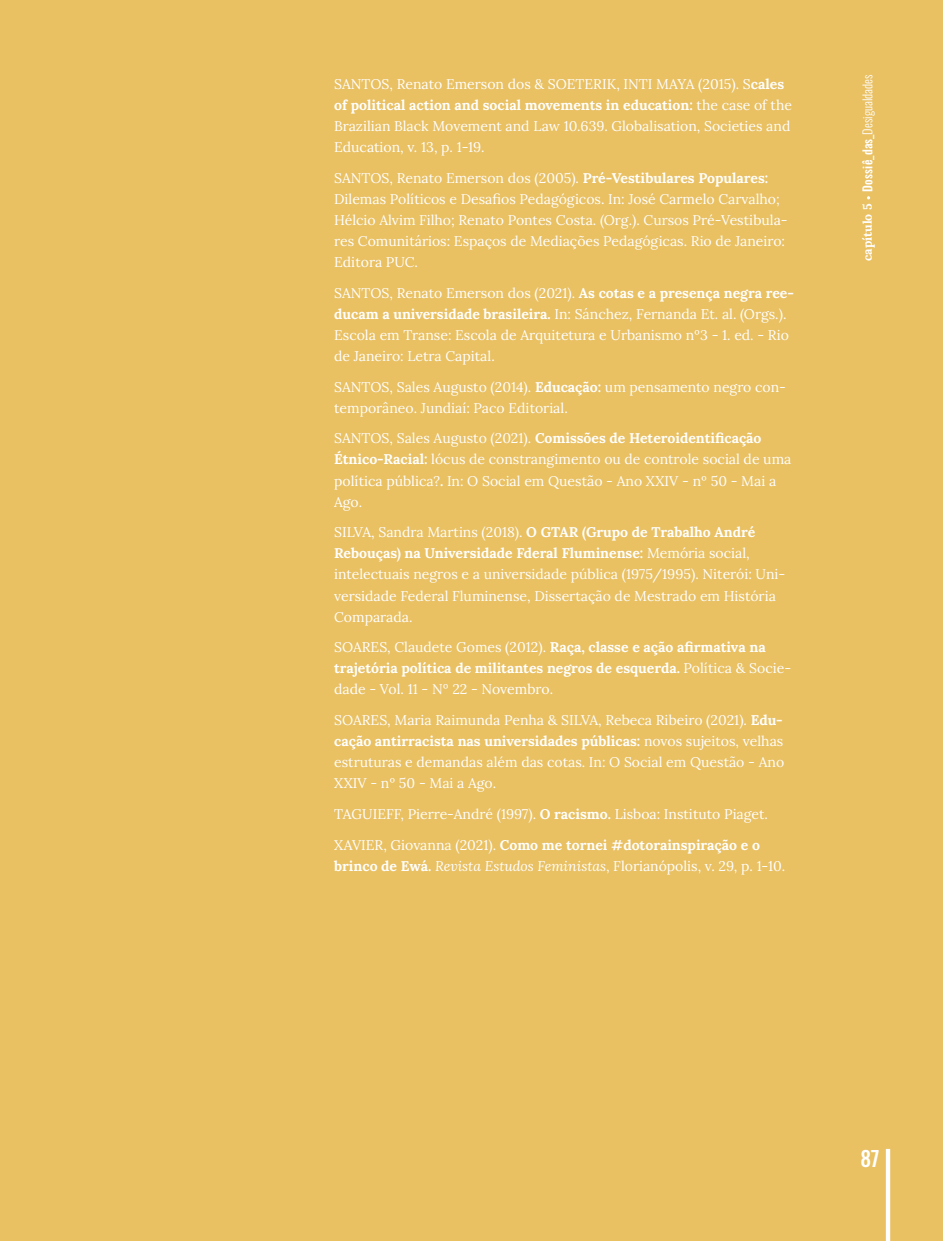
<style>
.page{position:relative;width:943px;height:1241px;background:#fff}
.page>*{position:absolute;margin:0;border:0;box-sizing:border-box;transform-origin:0 0}
.t1{font:500 21px "Oswald";color:#fff}
.referencias_2{font:14px/21px "Lora";color:#fff}
.referencias_2-2{font:700 14px/21px "Lora";color:#fff}
.t2{font:300 12.25px "Oswald";color:#fff}
.t3{font:700 12.25px "Lora";color:#fff}
.s1{font-weight:700}
.s2{font-weight:400}
.s3{font-style:italic}
.s4{font-weight:500}
</style>
<div class="page">
<div style="left:0;top:0;width:943px;height:1240px;background:#e9c062"></div>
<div style="left:885px;top:1148px;width:5px;height:92px;background:#fff"></div>
<p class="referencias_2" style="left:334px;top:72px;width:459px">SANTOS, Renato Emerson dos &amp; SOETERIK, INTI MAYA (2015). S<span class="s1">cales of political action and social movements in education:</span> the case of the Brazilian Black Movement and Law 10.639. Globalisation, Societies and Education, v. 13, p. 1-19.</p>
<p class="referencias_2" style="left:334px;top:166px;width:455px">SANTOS, Renato Emerson dos (2005). <span class="s1">Pré-Vestibulares Populares:<br></span>Dilemas Políticos e Desafios Pedagógicos. In: José Carmelo Carvalho; Hélcio Alvim Filho; Renato Pontes Costa. (Org.). Cursos Pré-Vestibula&shy;res Comunitários: Espaços de Mediações Pedagógicas. Rio de Janeiro:<br>Editora PUC.</p>
<p class="referencias_2" style="left:334px;top:281px;width:461px">SANTOS, Renato Emerson dos (2021). <span class="s1">As cotas e a presença negra ree&shy;ducam a universidade brasileira.</span> In: Sánchez, Fernanda Et. al. (Orgs.).<br>Escola em Transe: Escola de Arquitetura e Urbanismo nº3 - 1. ed. - Rio de Janeiro: Letra Capital.</p>
<p class="referencias_2" style="left:334px;top:375px;width:453px">SANTOS, Sales Augusto (2014). <span class="s1">Educação:</span> um pensamento negro con&shy;temporâneo. Jundiaí: Paco Editorial.</p>
<p class="referencias_2" style="left:334px;top:427px;width:459px">SANTOS, Sales Augusto (2021). <span class="s1">Comissões de Heteroidentificação Étnico-Racial:</span> lócus de constrangimento ou de controle social de uma política pública?<span class="s1">.</span> In: O Social em Questão - Ano XXIV - nº 50 - Mai a Ago.</p>
<p class="referencias_2" style="left:334px;top:521px;width:453px">SILVA, Sandra Martins (2018). <span class="s1">O GTAR (Grupo de Trabalho André Rebouças) na Universidade Fderal Fluminense:</span> Memória social, intelectuais negros e a universidade pública (1975/1995). Niterói: Uni&shy;versidade Federal Fluminense, Dissertação de Mestrado em História Comparada.</p>
<p class="referencias_2-2" style="left:334px;top:636px;width:458px"><span class="s2">SOARES, Claudete Gomes (2012).</span> Raça, classe e ação afirmativa na trajetória política de militantes negros de esquerda. <span class="s2">Política &amp; Socie&shy;dade - Vol. 11 - Nº 22 - Novembro.</span></p>
<p class="referencias_2" style="left:334px;top:709px;width:451px;text-align:justify">SOARES, Maria Raimunda Penha &amp; SILVA, Rebeca Ribeiro (2021). <span class="s1">Edu&shy;cação antirracista nas universidades públicas:</span> novos sujeitos, velhas estruturas e demandas além das cotas. In: O Social em Questão - Ano XXIV - nº 50 - Mai a Ago.</p>
<p class="referencias_2" style="left:334px;top:802px;width:435px">TAGUIEFF, Pierre-André (1997). <span class="s1">O racismo.</span> Lisboa: Instituto Piaget.</p>
<p class="referencias_2" style="left:334px;top:833px;width:452px">XAVIER, Giovanna (2021). <span class="s1">Como me tornei #dotorainspiração e o brinco de Ewá.</span> <span class="s3">Revista Estudos Feministas</span>, Florianópolis, v. 29, p. 1-10.</p>
<p class="t2" style="left:856px;top:192px;width:119px;rotate:-90deg"><span class="s4">Dossiê_das_</span>Desigualdades</p>
<p class="t3" style="left:858px;top:261px;width:59px;rotate:-90deg">capítulo 5</p>
<p class="t1" style="left:860px;top:1146px;width:21px">87</p>
</div>
